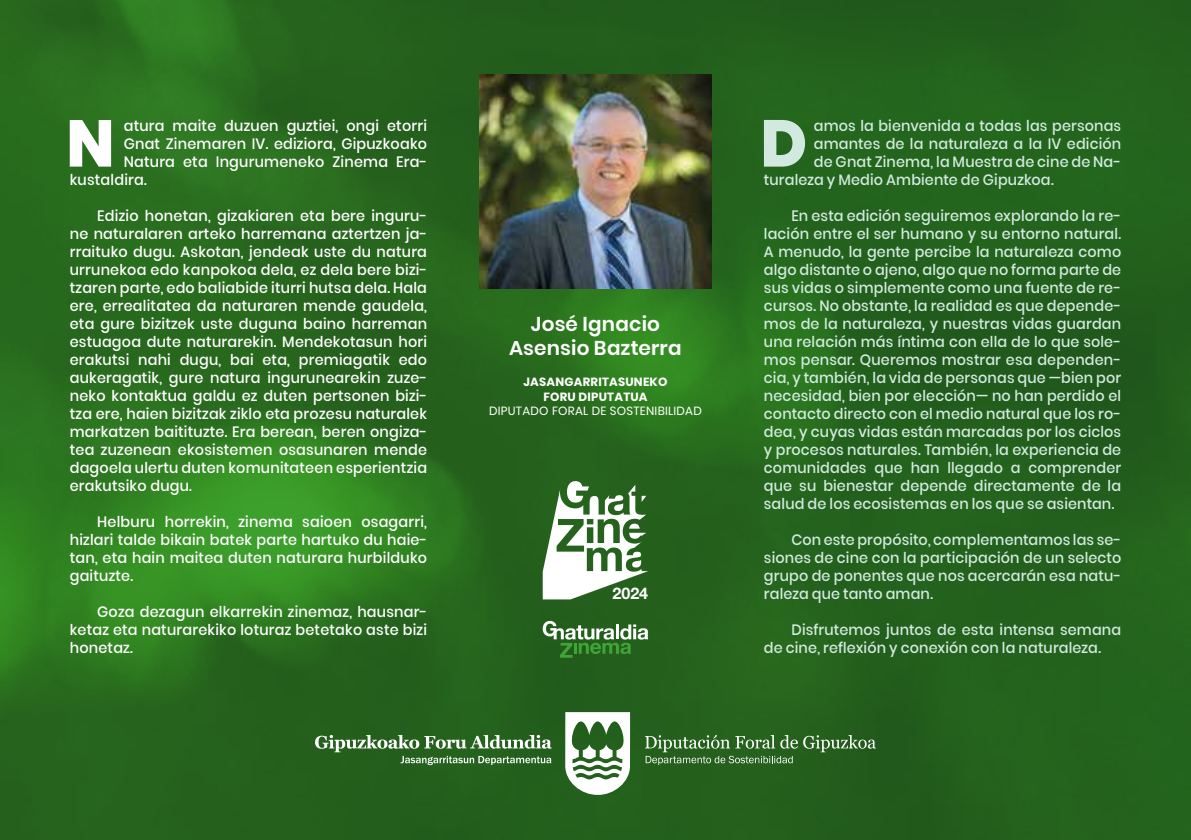
<style>
.page{position:relative;width:1191px;height:840px;background:#fff}
.page>*{position:absolute;margin:0;border:0;box-sizing:border-box;transform-origin:0 0}
.t1{font:800 65.8px "Poppins";color:#d2e9df;scale:.96 1}
.t2{font:800 65.8px "Poppins";color:#fff;scale:.96 1}
.t3{font:600 20px/24px "Poppins";letter-spacing:.01em;color:#fff;text-align:center}
.t4{font:700 16px "Helvetica Neue LT Std";color:#fff}
.t5{font:500 15px/18px "Poppins";letter-spacing:.01em;color:#d2e9df;text-align:justify;scale:.96 1}
.t6{font:500 15px/18px "Poppins";letter-spacing:.015em;color:#fff;text-align:justify;scale:.96 1}
.t7{font:700 11.8px/14.2px "Poppins";letter-spacing:.02em;color:#fff;text-align:center}
.t8{font:11.8px "Poppins";letter-spacing:.02em;color:#fff}
</style>
<div class="page">
<img style="left:0;top:0;width:1191px;height:839px">
<img style="left:479px;top:75px;width:232px;height:213px">
<svg style="left:543px;top:481px;width:105px;height:118px"></svg>
<svg style="left:543px;top:620px;width:105px;height:37px;background:#50854a"></svg>
<svg style="left:565px;top:711px;width:65px;height:83px"></svg>
<svg style="left:645px;top:734px;width:231px;height:30px;background:#487941"></svg>
<svg style="left:315px;top:734px;width:236px;height:30px;background:#568450"></svg>
<h1 class="t2" style="left:66px;top:105px;width:52px">N</h1>
<p class="t6" style="left:124px;top:116px;width:317px">atura maite duzuen guztiei, ongi etorri</p>
<p class="t6" style="left:124px;top:134px;width:317px">Gnat Zinemaren IV. ediziora, Gipuzkoako</p>
<p class="t6" style="left:124px;top:152px;width:317px">Natura eta Ingurumeneko Zinema Era-</p>
<p class="t6" style="left:70px;top:170px;width:82px">kustaldira.</p>
<p class="t6" style="left:70px;top:206px;width:374px;text-indent:28px">Edizio honetan, gizakiaren eta bere inguru&shy;ne naturalaren arteko harremana aztertzen ja&shy;rraituko dugu. Askotan, jendeak uste du natura urrunekoa edo kanpokoa dela, ez dela bere bizi&shy;tzaren parte, edo baliabide iturri hutsa dela. Hala ere, errealitatea da naturaren mende gaudela, eta gure bizitzek uste duguna baino harreman estuagoa dute naturarekin. Mendekotasun hori erakutsi nahi dugu, bai eta, premiagatik edo aukeragatik, gure natura ingurunearekin zuze&shy;neko kontaktua galdu ez duten pertsonen bizi&shy;tza ere, haien bizitzak ziklo eta prozesu naturalek markatzen baitituzte. Era berean, beren ongiza&shy;tea zuzenean ekosistemen osasunaren mende dagoela ulertu duten komunitateen esperientzia erakutsiko dugu.</p>
<p class="t6" style="left:70px;top:512px;width:374px;text-indent:28px">Helburu horrekin, zinema saioen osagarri, hizlari talde bikain batek parte hartuko du haie&shy;tan, eta hain maitea duten naturara hurbilduko gaituzte.</p>
<p class="t6" style="left:70px;top:602px;width:374px;text-indent:28px">Goza dezagun elkarrekin zinemaz, hausnar&shy;ketaz eta naturarekiko loturaz betetako aste bizi honetaz.</p>
<h2 class="t3" style="left:509px;top:312px;width:174px">José Ignacio<br>Asensio Bazterra</h2>
<p class="t7" style="left:523px;top:375px;width:145px">JASANGARRITASUNEKO<br>FORU DIPUTATUA</p>
<p class="t8" style="left:489px;top:403px;width:214px">DIPUTADO FORAL DE SOSTENIBILIDAD</p>
<p class="t4" style="left:612px;top:583px;width:37px">2024</p>
<h1 class="t1" style="left:760px;top:105px;width:50px">D</h1>
<p class="t5" style="left:814px;top:116px;width:321px">amos la bienvenida a todas las personas</p>
<p class="t5" style="left:814px;top:134px;width:321px">amantes de la naturaleza a la IV edición</p>
<p class="t5" style="left:814px;top:152px;width:322px">de Gnat Zinema, la Muestra de cine de Na-</p>
<p class="t5" style="left:764px;top:170px;width:303px">turaleza y Medio Ambiente de Gipuzkoa.</p>
<p class="t5" style="left:764px;top:206px;width:374px;text-indent:28px">En esta edición seguiremos explorando la re&shy;lación entre el ser humano y su entorno natural.<br>A menudo, la gente percibe la naturaleza como algo distante o ajeno, algo que no forma parte de sus vidas o simplemente como una fuente de re&shy;cursos. No obstante, la realidad es que depende&shy;mos de la naturaleza, y nuestras vidas guardan una relación más íntima con ella de lo que sole&shy;mos pensar. Queremos mostrar esa dependen&shy;cia, y también, la vida de personas que —bien por necesidad, bien por elección— no han perdido el contacto directo con el medio natural que los ro&shy;dea, y cuyas vidas están marcadas por los ciclos y procesos naturales. También, la experiencia de comunidades que han llegado a comprender que su bienestar depende directamente de la salud de los ecosistemas en los que se asientan.</p>
<p class="t5" style="left:764px;top:530px;width:374px;text-indent:28px">Con este propósito, complementamos las se&shy;siones de cine con la participación de un selecto grupo de ponentes que nos acercarán esa natu&shy;raleza que tanto aman.</p>
<p class="t5" style="left:764px;top:620px;width:374px;text-indent:28px">Disfrutemos juntos de esta intensa semana de cine, reflexión y conexión con la naturaleza.</p>
</div>
